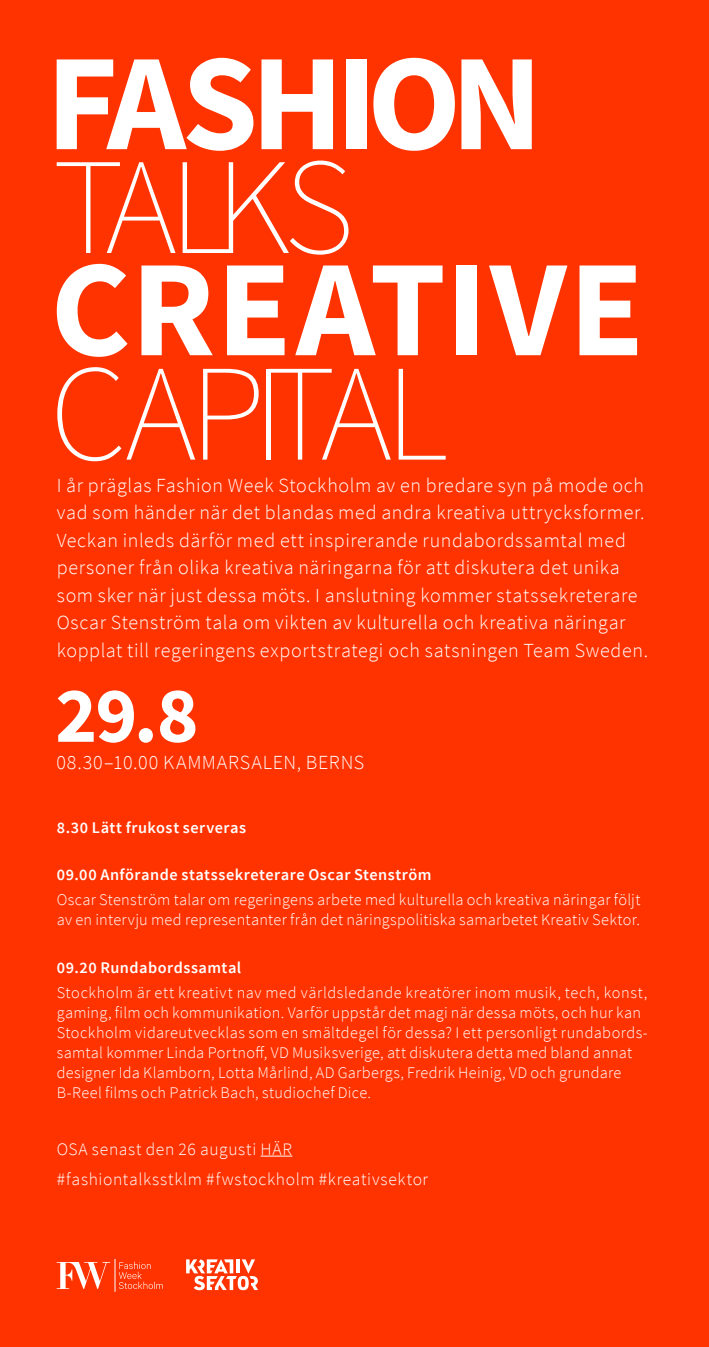
<style>
.page{position:relative;width:709px;height:1347px;background:#fff}
.page>*{position:absolute;margin:0;border:0;box-sizing:border-box;transform-origin:0 0}
.t1{font:200 137.5px "Source Sans Pro";letter-spacing:-.075em;color:#fff}
.t2{font:700 137.5px "Source Sans Pro";letter-spacing:.005em;color:#fff}
.t3{font:700 137.5px "Source Sans Pro";letter-spacing:-.065em;color:#fff}
.t4{font:700 79.25px "Source Sans Pro";color:#fff}
.t5{font:300 20px/27.5px "Source Sans Pro";letter-spacing:.03em;color:#fff}
.t6{font:300 17.5px/30px "Source Sans Pro";letter-spacing:.04em;color:#fff}
.t7{font:300 16.25px/20px "Source Sans Pro";letter-spacing:.02em;color:#fff}
.t8{font:600 16.25px "Source Sans Pro";letter-spacing:.03em;color:#fff}
</style>
<div class="page">
<div style="left:0;top:0;width:709px;height:1346px;background:#f30"></div>
<hr style="left:261px;top:1155px;width:31px;height:1px;background:#fff">
<hr style="left:115px;top:1258px;width:1px;height:33px;background:#fff">
<svg style="left:57px;top:1262px;width:53px;height:27px"></svg>
<svg style="left:119px;top:1261px;width:44px;height:28px"></svg>
<svg style="left:186px;top:1259px;width:72px;height:31px"></svg>
<h1 class="t3" style="left:46px;top:15px;width:498px">FASHION</h1>
<h1 class="t1" style="left:53px;top:124px;width:303px">TALKS</h1>
<h1 class="t2" style="left:50px;top:221px;width:595px">CREATIVE</h1>
<h1 class="t1" style="left:50px;top:331px;width:400px">CAPITAL</h1>
<p class="t5" style="left:57px;top:471px;width:593px">I år präglas Fashion Week Stockholm av en bredare syn på mode och vad som händer när det blandas med andra kreativa uttrycksformer.<br>Veckan inleds därför med ett inspirerande rundabordssamtal med personer från olika kreativa näringarna för att diskutera det unika som sker när just dessa möts. I anslutning kommer statssekreterare Oscar Stenström tala om vikten av kulturella och kreativa näringar kopplat till regeringens exportstrategi och satsningen Team Sweden.</p>
<h2 class="t4" style="left:55px;top:664px;width:145px">29.8</h2>
<p class="t5" style="left:56px;top:748px;width:309px">08.30–10.00 KAMMARSALEN, BERNS</p>
<p class="t8" style="left:57px;top:817px;width:191px">8.30 Lätt frukost serveras</p>
<p class="t8" style="left:57px;top:864px;width:376px">09.00 Anförande statssekreterare Oscar Stenström</p>
<p class="t7" style="left:57px;top:890px;width:585px">Oscar Stenström talar om regeringens arbete med kulturella och kreativa näringar följt av en intervju med representanter från det näringspolitiska samarbetet Kreativ Sektor.</p>
<p class="t8" style="left:57px;top:957px;width:186px">09.20 Rundabordssamtal</p>
<p class="t7" style="left:57px;top:982px;width:592px">Stockholm är ett kreativt nav med världsledande kreatörer inom musik, tech, konst, gaming, film och kommunikation. Varför uppstår det magi när dessa möts, och hur kan Stockholm vidareutvecklas som en smältdegel för dessa? I ett personligt rundabords&shy;samtal kommer Linda Portnoff, VD Musiksverige, att diskutera detta med bland annat designer Ida Klamborn, Lotta Mårlind, AD Garbergs, Fredrik Heinig, VD och grundare B-Reel films och Patrick Bach, studiochef Dice.</p>
<p class="t6" style="left:57px;top:1134px;width:373px">OSA senast den 26 augusti HÄR #fashiontalksstklm #fwstockholm #kreativsektor</p>
</div>
